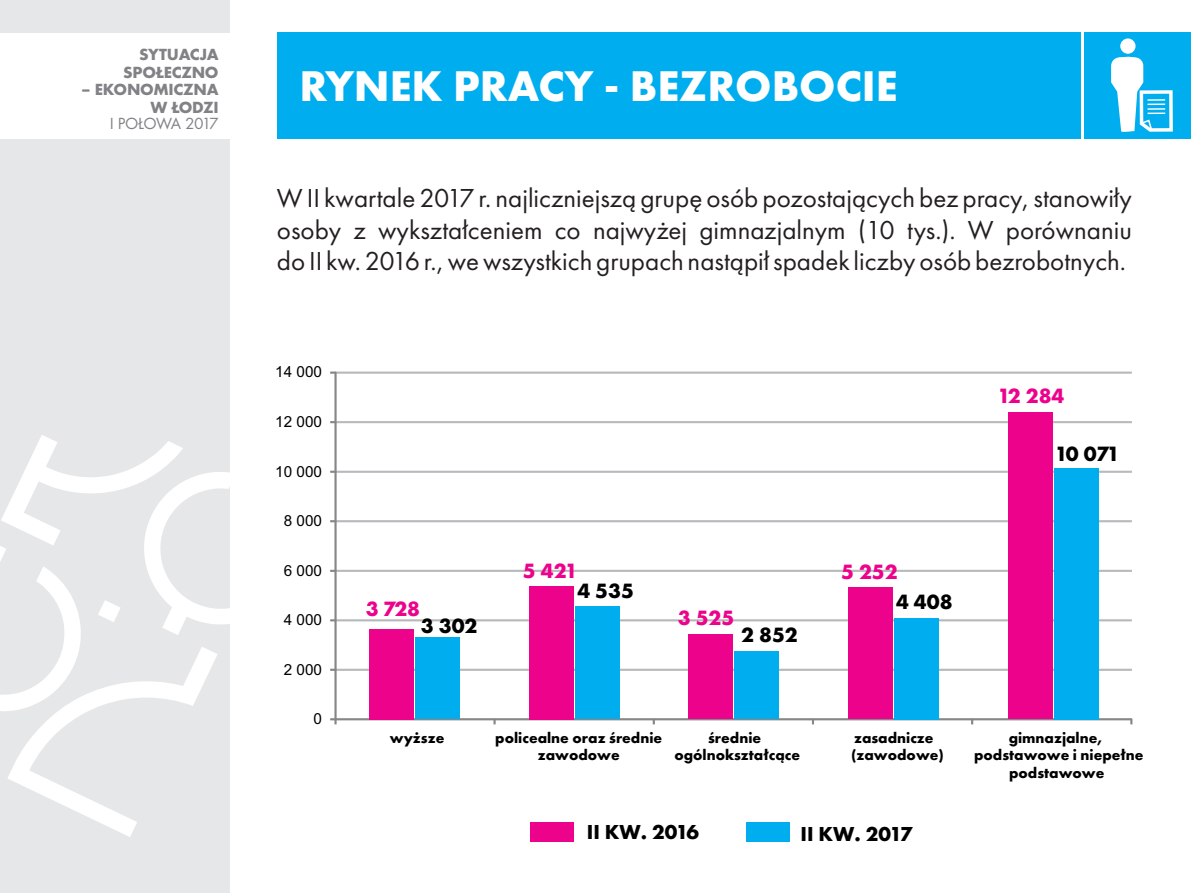
<style>
.page{position:relative;width:1191px;height:893px;background:#fff}
.page>*{position:absolute;margin:0;border:0;box-sizing:border-box;transform-origin:0 0}
.t1{font:700 44.55px "Futura PT Bold";color:#fff}
.t2{font:27px/31.8px "Futura PT Book";color:#231f20;text-align:justify}
.t3{font:700 21.45px "Futura PT Bold";color:#ed028c}
.t4{font:700 21.45px "Futura PT Bold";color:#000}
.t5{font:700 21px "Futura PT Bold";color:#000}
.t6{font:700 16.8px/17.4px "Futura PT Bold";letter-spacing:-.015em;color:#808285;text-align:right}
.t7{font:16.8px "Futura PT Book";letter-spacing:-.045em;color:#808285}
.t8{font:700 15.3px/17.5px "Futura PT Bold";color:#000;text-align:center}
.t9{font:15.3px "Arial";color:#000}
</style>
<div class="page">
<div style="left:277px;top:32px;width:803px;height:107px;background:#00aeef"></div>
<div style="left:1084px;top:32px;width:107px;height:106px;background:#00aeef"></div>
<svg style="left:1111px;top:38px;width:61px;height:94px"></svg>
<div style="left:530px;top:822px;width:43px;height:19px;background:#ed028c"></div>
<div style="left:746px;top:822px;width:43px;height:19px;background:#00aeef"></div>
<div style="left:335px;top:669px;width:796px;height:1px;background:#868686;border:1px solid #bcbdc0"></div>
<div style="left:335px;top:620px;width:796px;height:1px;background:#868686;border:1px solid #bcbdc0"></div>
<div style="left:335px;top:570px;width:796px;height:2px;background:#868686;border:1px solid #bcbdc0"></div>
<div style="left:335px;top:520px;width:796px;height:2px;background:#868686;border:1px solid #bcbdc0"></div>
<div style="left:335px;top:471px;width:796px;height:1px;background:#868686;border:1px solid #bcbdc0"></div>
<div style="left:335px;top:421px;width:796px;height:2px;background:#868686;border:1px solid #bcbdc0"></div>
<div style="left:335px;top:372px;width:796px;height:1px;background:#868686;border:1px solid #bcbdc0"></div>
<hr style="left:335px;top:372px;width:1px;height:347px;background:#868686">
<div style="left:335px;top:719px;width:796px;height:1px;background:#868686;border:1px solid #868686"></div>
<svg style="left:331px;top:719px;width:5px;height:5px"></svg>
<div style="left:369px;top:629px;width:44px;height:90px;background:#ed028c"></div>
<div style="left:529px;top:586px;width:44px;height:133px;background:#ed028c"></div>
<div style="left:689px;top:634px;width:44px;height:85px;background:#ed028c"></div>
<div style="left:848px;top:587px;width:44px;height:132px;background:#ed028c"></div>
<div style="left:1008px;top:412px;width:44px;height:307px;background:#ed028c"></div>
<div style="left:415px;top:637px;width:44px;height:82px;background:#00aeef"></div>
<div style="left:575px;top:607px;width:44px;height:112px;background:#00aeef"></div>
<div style="left:735px;top:651px;width:44px;height:68px;background:#00aeef"></div>
<div style="left:894px;top:618px;width:44px;height:101px;background:#00aeef"></div>
<div style="left:1054px;top:468px;width:44px;height:251px;background:#00aeef"></div>
<div style="left:0;top:0;width:229px;height:893px;background:#e6e7e9"></div>
<svg style="left:0;top:435px;width:229px;height:402px"></svg>
<div style="left:0;top:34px;width:231px;height:105px;background:#fff"></div>
<p class="t6" style="left:123px;top:47px;width:97px">SYTUACJA<br>SPOŁECZNO</p>
<p class="t6" style="left:81px;top:82px;width:139px">– EKONOMICZNA<br>W ŁODZI</p>
<p class="t7" style="left:110px;top:117px;width:110px">I POŁOWA 2017</p>
<h1 class="t1" style="left:300px;top:68px;width:599px">RYNEK PRACY - BEZROBOCIE</h1>
<p class="t2" style="left:277px;top:184px;width:856px">W II kwartale 2017 r. najliczniejszą grupę osób pozostających bez pracy, stanowiły osoby z wykształceniem co najwyżej gimnazjalnym (10 tys.). W porównaniu do II kw. 2016 r., we wszystkich grupach nastąpił spadek liczby osób bezrobotnych.</p>
<p class="t9" style="left:275px;top:366px;width:48px">14 000</p>
<p class="t9" style="left:275px;top:416px;width:48px">12 000</p>
<p class="t9" style="left:275px;top:465px;width:48px">10 000</p>
<p class="t9" style="left:284px;top:515px;width:40px">8 000</p>
<p class="t9" style="left:284px;top:564px;width:40px">6 000</p>
<p class="t9" style="left:284px;top:614px;width:40px">4 000</p>
<p class="t9" style="left:284px;top:663px;width:40px">2 000</p>
<p class="t9" style="left:313px;top:713px;width:10px">0</p>
<p class="t3" style="left:997px;top:388px;width:68px">12 284</p>
<p class="t3" style="left:366px;top:600px;width:56px">3 728</p>
<p class="t4" style="left:421px;top:617px;width:58px">3 302</p>
<p class="t3" style="left:523px;top:562px;width:56px">5 421</p>
<p class="t4" style="left:577px;top:582px;width:58px">4 535</p>
<p class="t3" style="left:678px;top:609px;width:58px">3 525</p>
<p class="t4" style="left:741px;top:626px;width:58px">2 852</p>
<p class="t3" style="left:841px;top:563px;width:58px">5 252</p>
<p class="t4" style="left:896px;top:593px;width:58px">4 408</p>
<p class="t4" style="left:1054px;top:446px;width:66px">10 071</p>
<p class="t8" style="left:390px;top:730px;width:56px">wyższe</p>
<p class="t8" style="left:495px;top:730px;width:168px">policealne oraz średnie zawodowe</p>
<p class="t8" style="left:674px;top:730px;width:127px">średnie ogólnokształcące</p>
<p class="t8" style="left:851px;top:730px;width:94px;text-align:left">zasadnicze (zawodowe)</p>
<p class="t8" style="left:974px;top:730px;width:171px">gimnazjalne, podstawowe i niepełne podstawowe</p>
<p class="t5" style="left:587px;top:824px;width:114px">II KW. 2016</p>
<p class="t5" style="left:800px;top:825px;width:113px">II KW. 2017</p>
</div>
